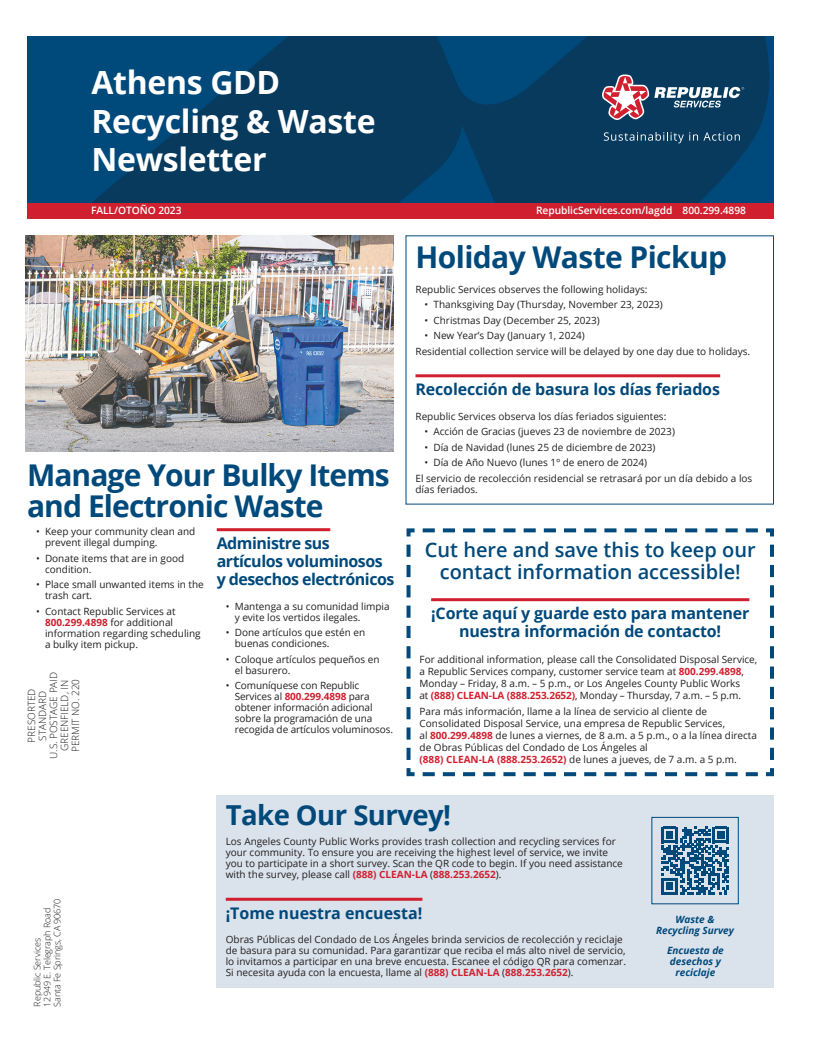
<style>
.page{position:relative;width:819px;height:1044px;background:#fff}
.page>*{position:absolute;margin:0;border:0;box-sizing:border-box;transform-origin:0 0}
.t1{font:700 32px/38.4px "Open Sans";letter-spacing:-.01em;color:#fff}
.t2{font:700 30px/31px "Open Sans";letter-spacing:-.03em;color:#00497b}
.t3{font:700 27.5px "Open Sans";letter-spacing:-.02em;color:#00497b}
.t4{font:600 20px/22px "Open Sans";color:#00497b;text-align:center}
.t5{font:700 16px/18px "Open Sans";letter-spacing:-.01em;color:#00497b;text-align:center}
.t6{font:700 16px/18px "Open Sans";letter-spacing:-.03em;color:#00497b}
.t7{font:600 10.2px "Open Sans";letter-spacing:-.005em;color:#fff}
.t8{font:10px/11px "Open Sans";color:#231f20}
.t9{font:300 10px/11px "Open Sans";color:#231f20;text-align:center}
.t10{font:italic 700 10px/11px "Open Sans";color:#00497b;text-align:center}
.t11{font:300 9px/10px "Open Sans";letter-spacing:-.01em;color:#231f20}
.s1{font-weight:700;color:#d0202f}
</style>
<div class="page">
<div style="left:217px;top:795px;width:557px;height:193px;background:#dae2eb"></div>
<hr style="left:226px;top:898px;width:196px;height:3px;background:#d0202f">
<div style="left:27px;top:201px;width:747px;height:18px;background:#d0202f"></div>
<svg style="left:27px;top:36px;width:747px;height:166px;background:#053f68"></svg>
<svg style="left:604px;top:132px;width:136px;height:11px"></svg>
<svg style="left:602px;top:75px;width:142px;height:45px;background:#54627c"></svg>
<svg style="left:406px;top:528px;width:368px;height:249px"></svg>
<svg style="left:661px;top:827px;width:68px;height:67px"></svg>
<div style="left:651px;top:817px;width:88px;height:87px;border:1px solid #00497b"></div>
<img style="left:26px;top:235px;width:368px;height:216px">
<hr style="left:217px;top:528px;width:113px;height:3px;background:#d0202f">
<hr style="left:416px;top:374px;width:304px;height:3px;background:#d0202f">
<h1 class="t1" style="left:91px;top:63px;width:286px">Athens GDD<br>Recycling &amp; Waste<br>Newsletter</h1>
<p class="t7" style="left:91px;top:204px;width:92px">FALL/OTOÑO 2023</p>
<p class="t7" style="left:536px;top:204px;width:211px">RepublicServices.com/lagdd 800.299.4898</p>
<h2 class="t2" style="left:27px;top:459px;width:364px">Manage Your Bulky Items and Electronic Waste</h2>
<p class="t8" style="left:45px;top:526px;width:152px;text-indent:-9px">• Keep your community clean and prevent illegal dumping.</p>
<p class="t8" style="left:45px;top:552px;width:141px;text-indent:-9px">• Donate items that are in good condition.</p>
<p class="t8" style="left:45px;top:579px;width:160px;text-indent:-9px">• Place small unwanted items in the trash cart.</p>
<p class="t8" style="left:45px;top:605px;width:157px;text-indent:-9px">• Contact Republic Services at<br><span class="s1">800.299.4898</span> for additional information regarding scheduling a bulky item pickup.</p>
<p class="t9" style="left:26px;top:759px;width:88px;rotate:-90deg">PRESORTED<br>STANDARD<br>U.S. POSTAGE PAID<br>GREENFIELD, IN<br>PERMIT NO. 220</p>
<h3 class="t6" style="left:217px;top:534px;width:179px">Administre sus artículos voluminosos y desechos electrónicos</h3>
<p class="t8" style="left:235px;top:600px;width:156px;text-indent:-9px">• Mantenga a su comunidad limpia y evite los vertidos ilegales.</p>
<p class="t8" style="left:235px;top:627px;width:132px;text-indent:-9px">• Done artículos que estén en buenas condiciones.</p>
<p class="t8" style="left:235px;top:653px;width:146px;text-indent:-9px">• Coloque artículos pequeños en el basurero.</p>
<p class="t8" style="left:235px;top:680px;width:160px;text-indent:-9px">• Comuníquese con Republic<br>Services al <span class="s1">800.299.4898</span> para obtener información adicional sobre la programación de una recogida de artículos voluminosos.</p>
<h2 class="t2" style="left:416px;top:241px;width:313px">Holiday Waste Pickup</h2>
<p class="t8" style="left:416px;top:283px;width:234px">Republic Services observes the following holidays:</p>
<p class="t8" style="left:425px;top:299px;width:240px">• Thanksgiving Day (Thursday, November 23, 2023)</p>
<p class="t8" style="left:425px;top:314px;width:177px">• Christmas Day (December 25, 2023)</p>
<p class="t8" style="left:416px;top:328px;width:336px;line-height:15.5px;text-indent:9px">• New Year’s Day (January 1, 2024)<br>Residential collection service will be delayed by one day due to holidays.</p>
<h3 class="t5" style="left:416px;top:380px;width:306px">Recolección de basura los días feriados</h3>
<p class="t8" style="left:416px;top:410px;width:252px">Republic Services observa los días feriados siguientes:</p>
<p class="t8" style="left:425px;top:426px;width:252px">• Acción de Gracias (jueves 23 de noviembre de 2023)</p>
<p class="t8" style="left:425px;top:441px;width:232px">• Día de Navidad (lunes 25 de diciembre de 2023)</p>
<p class="t8" style="left:416px;top:455px;width:338px;line-height:15.5px;text-indent:9px">• Día de Año Nuevo (lunes 1º de enero de 2024)<br>El servicio de recolección residencial se retrasará por un día debido a los</p>
<p class="t8" style="left:416px;top:483px;width:64px">días feriados.</p>
<h3 class="t4" style="left:425px;top:538px;width:332px">Cut here and save this to keep our contact information accessible!</h3>
<h3 class="t5" style="left:431px;top:604px;width:320px">¡Corte aquí y guarde esto para mantener nuestra información de contacto!</h3>
<p class="t8" style="left:420px;top:653px;width:339px;line-height:12px">For additional information, please call the Consolidated Disposal Service, a Republic Services company, customer service team at <span class="s1">800.299.4898</span>, Monday – Friday, 8 a.m. – 5 p.m., or Los Angeles County Public Works<br>at <span class="s1">(888) CLEAN-LA (888.253.2652)</span>, Monday – Thursday, 7 a.m. – 5 p.m.</p>
<p class="t8" style="left:420px;top:705px;width:339px;line-height:12px">Para más información, llame a la línea de servicio al cliente de Consolidated Disposal Service, una empresa de Republic Services,<br>al <span class="s1">800.299.4898</span> de lunes a viernes, de 8 a.m. a 5 p.m., o a la línea directa de Obras Públicas del Condado de Los Ángeles al<br><span class="s1">(888) CLEAN-LA (888.253.2652)</span> de lunes a jueves, de 7 a.m. a 5 p.m.</p>
<p class="t11" style="left:32px;top:1007px;width:109px;rotate:-90deg">Republic Services<br>12949 E. Telegraph Road<br>Santa Fe Springs, CA 90670</p>
<h3 class="t3" style="left:226px;top:796px;width:227px">Take Our Survey!</h3>
<p class="t8" style="left:226px;top:836px;width:399px">Los Angeles County Public Works provides trash collection and recycling services for your community. To ensure you are receiving the highest level of service, we invite you to participate in a short survey. Scan the QR code to begin. If you need assistance with the survey, please call <span class="s1">(888) CLEAN-LA</span> (<span class="s1">888.253.2652</span>).</p>
<h3 class="t5" style="left:226px;top:904px;width:198px">¡Tome nuestra encuesta!</h3>
<p class="t8" style="left:226px;top:934px;width:402px">Obras Públicas del Condado de Los Ángeles brinda servicios de recolección y reciclaje de basura para su comunidad. Para garantizar que reciba el más alto nivel de servicio, lo invitamos a participar en una breve encuesta. Escanee el código QR para comenzar.<br>Si necesita ayuda con la encuesta, llame al <span class="s1">(888) CLEAN-LA</span> (<span class="s1">888.253.2652</span>).</p>
<p class="t10" style="left:656px;top:913px;width:79px">Waste &amp;<br>Recycling Survey</p>
<p class="t10" style="left:667px;top:945px;width:58px">Encuesta de desechos y reciclaje</p>
</div>
